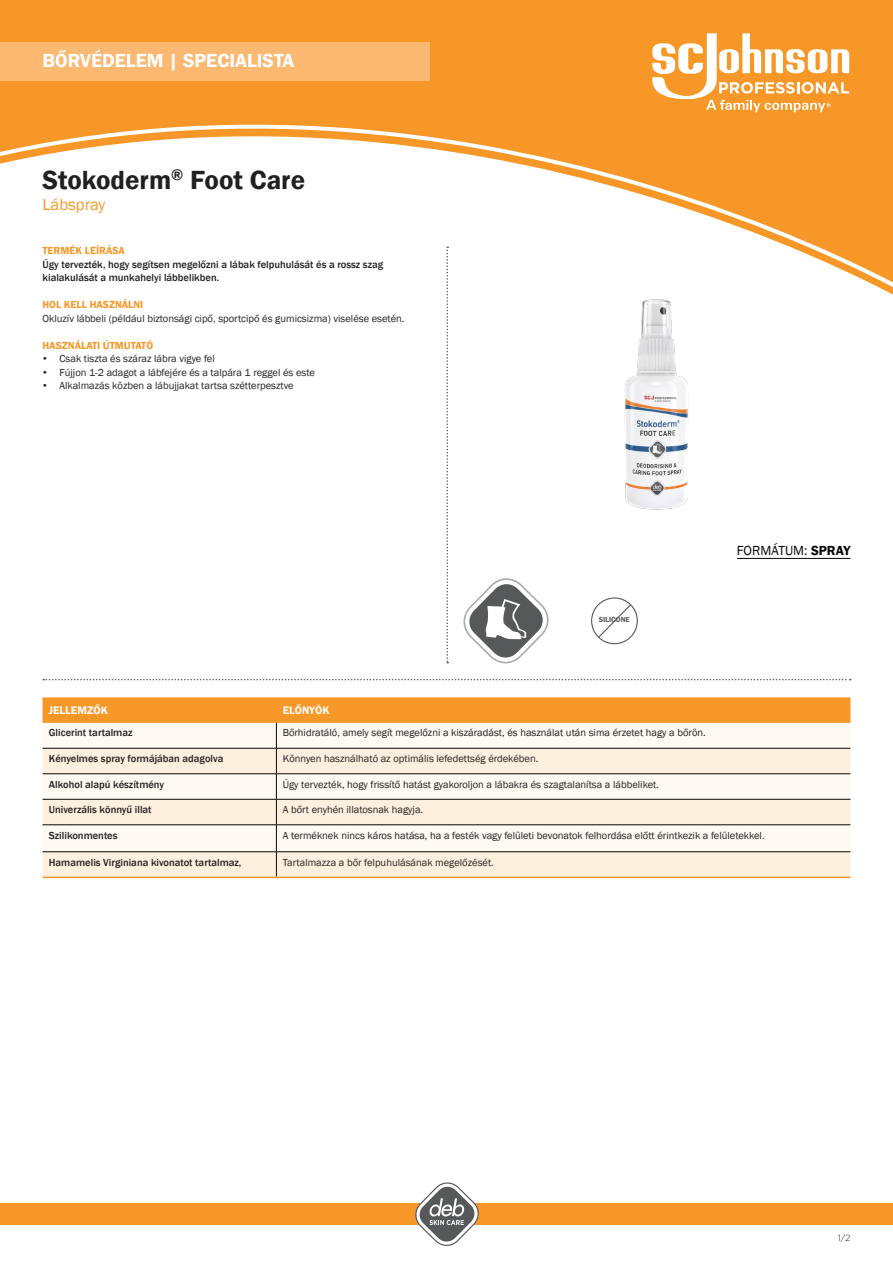
<style>
.page{position:relative;width:893px;height:1263px;background:#fff}
.page>*{position:absolute;margin:0;border:0;box-sizing:border-box;transform-origin:0 0}
.t1{font:600 27px "Franklin Gothic";color:#231f20}
.t2{font:600 19.5px "Franklin Gothic";color:#fff}
._08_Copy_Prokyon_8_7{font:16.5px "Franklin Gothic";color:#f79727}
.t3{font:13.5px "Franklin Gothic";color:#0a0604}
.t4{font:600 11.25px "Franklin Gothic";color:#fff}
.t5{font:10.5px "Franklin Gothic";color:#231f20}
._08_Subline_Prokyon{font:500 10.5px/13.5px "Franklin Gothic";color:#231f20}
.t6{font:600 10.5px "Franklin Gothic";color:#f79727}
.t7{font:300 9px "Gotham";color:#231f20}
.t8{font:600 7.5px "Franklin Gothic";color:#57585a}
.s1{font-family:"Gotham"}
.s2{font-weight:600}
</style>
<div class="page">
<div style="left:0;top:0;width:893px;height:295px;background:#f79727"></div>
<svg style="left:0;top:119px;width:893px;height:175px"></svg>
<div style="left:0;top:1203px;width:893px;height:22px;background:#f79727"></div>
<svg style="left:415px;top:1182px;width:64px;height:64px"></svg>
<div style="left:0;top:43px;width:429px;height:38px;background:#fbb871"></div>
<svg style="left:652px;top:33px;width:197px;height:79px"></svg>
<svg style="left:446px;top:247px;width:2px;height:416px"></svg>
<svg style="left:43px;top:679px;width:808px;height:1px"></svg>
<svg style="left:43px;top:697px;width:807px;height:180px"></svg>
<hr style="left:43px;top:877px;width:233px;height:1px;background:#f79727">
<hr style="left:276px;top:877px;width:574px;height:1px;background:#f79727">
<img style="left:617px;top:286px;width:80px;height:224px">
<hr style="left:737px;top:558px;width:113px;height:1px;background:#0a0604">
<svg style="left:597px;top:603px;width:35px;height:36px"></svg>
<div style="left:591px;top:597px;width:47px;height:47px;border:1px solid #57585a;border-radius:50%"></div>
<svg style="left:463px;top:578px;width:86px;height:85px"></svg>
<p class="t2" style="left:43px;top:48px;width:253px">BŐRVÉDELEM | SPECIALISTA</p>
<p class="t1" style="left:43px;top:163px;width:264px">Stokoderm<sup>®</sup> Foot Care</p>
<p class="_08_Copy_Prokyon_8_7" style="left:43px;top:194px;width:64px">Lábspray</p>
<p class="t6" style="left:43px;top:244px;width:84px">TERMÉK LEÍRÁSA</p>
<p class="_08_Subline_Prokyon" style="left:43px;top:257px;width:342px">Úgy tervezték, hogy segítsen megelőzni a lábak felpuhulását és a rossz szag kialakulását a munkahelyi lábbelikben.</p>
<p class="t6" style="left:43px;top:298px;width:102px">HOL KELL HASZNÁLNI</p>
<p class="t5" style="left:43px;top:311px;width:364px">Okluzív lábbeli (például biztonsági cipő, sportcipő és gumicsizma) viselése esetén.</p>
<p class="t6" style="left:43px;top:338px;width:112px">HASZNÁLATI ÚTMUTATÓ</p>
<p class="t5" style="left:43px;top:352px;width:174px"><span class="s1">•</span> Csak tiszta és száraz lábra vigye fel</p>
<p class="t5" style="left:43px;top:365px;width:274px"><span class="s1">•</span> Fújjon 1-2 adagot a lábfejére és a talpára 1 reggel és este</p>
<p class="t5" style="left:43px;top:379px;width:253px"><span class="s1">•</span> Alkalmazás közben a lábujjakat tartsa szétterpesztve</p>
<p class="t8" style="left:599px;top:615px;width:33px">SILICONE</p>
<p class="t3" style="left:737px;top:542px;width:115px">FORMÁTUM: <span class="s2">SPRAY</span></p>
<p class="t4" style="left:49px;top:703px;width:60px">JELLEMZŐK</p>
<p class="t4" style="left:283px;top:703px;width:48px">ELŐNYÖK</p>
<p class="_08_Subline_Prokyon" style="left:49px;top:726px;width:85px">Glicerint tartalmaz</p>
<p class="t5" style="left:283px;top:726px;width:424px">Bőrhidratáló, amely segít megelőzni a kiszáradást, és használat után sima érzetet hagy a bőrön.</p>
<p class="_08_Subline_Prokyon" style="left:49px;top:752px;width:176px">Kényelmes spray formájában adagolva</p>
<p class="t5" style="left:283px;top:752px;width:257px">Könnyen használható az optimális lefedettség érdekében.</p>
<p class="_08_Subline_Prokyon" style="left:49px;top:777px;width:117px">Alkohol alapú készítmény</p>
<p class="t5" style="left:283px;top:777px;width:378px">Úgy tervezték, hogy frissítő hatást gyakoroljon a lábakra és szagtalanítsa a lábbeliket.</p>
<p class="_08_Subline_Prokyon" style="left:49px;top:803px;width:104px">Univerzális könnyű illat</p>
<p class="t5" style="left:283px;top:803px;width:142px">A bőrt enyhén illatosnak hagyja.</p>
<p class="_08_Subline_Prokyon" style="left:49px;top:828px;width:70px">Szilikonmentes</p>
<p class="t5" style="left:283px;top:828px;width:483px">A terméknek nincs káros hatása, ha a festék vagy felületi bevonatok felhordása előtt érintkezik a felületekkel.</p>
<p class="_08_Subline_Prokyon" style="left:49px;top:855px;width:194px">Hamamelis Virginiana kivonatot tartalmaz,</p>
<p class="t5" style="left:283px;top:855px;width:213px">Tartalmazza a bőr felpuhulásának megelőzését.</p>
<p class="t7" style="left:838px;top:1232px;width:14px">1/2</p>
</div>
